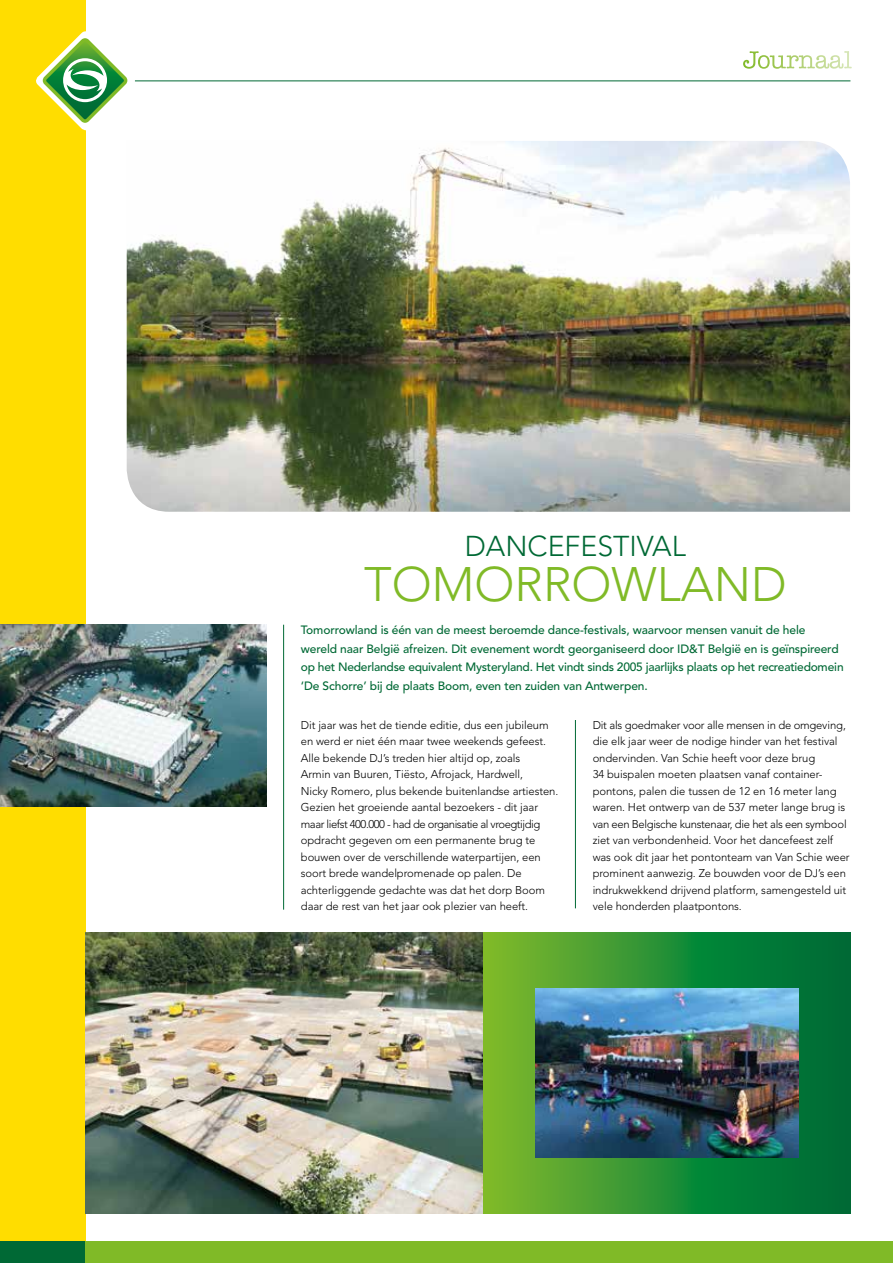
<style>
.page{position:relative;width:893px;height:1263px;background:#fff}
.page>*{position:absolute;margin:0;border:0;box-sizing:border-box;transform-origin:0 0}
.t1{font:300 48px "Avenir";color:#80ba27}
.t2{font:300 28.5px "Avenir";color:#006935}
.t3{font:500 12px/18.8px "Avenir";letter-spacing:-.01em;color:#006935}
.t4{font:300 11.25px/16.5px "Avenir";letter-spacing:-.005em;color:#000}
</style>
<div class="page">
<div style="left:0;top:0;width:85px;height:1263px;background:#fd0"></div>
<div style="left:0;top:1242px;width:85px;height:21px;background:#006935"></div>
<svg style="left:36px;top:29px;width:101px;height:103px"></svg>
<hr style="left:135px;top:81px;width:715px;height:1px;background:#006935">
<div style="left:85px;top:1242px;width:808px;height:21px;background:#80ba27"></div>
<svg style="left:743px;top:51px;width:109px;height:18px"></svg>
<hr style="left:283px;top:625px;width:1px;height:285px;background:#006935">
<hr style="left:575px;top:720px;width:1px;height:188px;background:#006935">
<img style="left:127px;top:141px;width:723px;height:371px">
<img style="left:85px;top:932px;width:399px;height:282px">
<svg style="left:484px;top:932px;width:366px;height:282px"></svg>
<img style="left:536px;top:988px;width:262px;height:170px">
<img style="left:0;top:624px;width:266px;height:183px">
<h2 class="t2" style="left:465px;top:529px;width:223px">DANCEFESTIVAL</h2>
<h1 class="t1" style="left:364px;top:556px;width:424px">TOMORROWLAND</h1>
<p class="t3" style="left:301px;top:621px;width:544px">Tomorrowland is één van de meest beroemde dance-festivals, waarvoor mensen vanuit de hele wereld naar België afreizen. Dit evenement wordt georganiseerd door ID&amp;T België en is geïnspireerd op het Nederlandse equivalent Mysteryland. Het vindt sinds 2005 jaarlijks plaats op het recreatiedomein ‘De Schorre’ bij de plaats Boom, even ten zuiden van Antwerpen.</p>
<p class="t4" style="left:301px;top:716px;width:259px">Dit jaar was het de tiende editie, dus een jubileum en werd er niet één maar twee weekends gefeest.<br>Alle bekende DJ’s treden hier altijd op, zoals<br>Armin van Buuren, Tiësto, Afrojack, Hardwell,<br>Nicky Romero, plus bekende buitenlandse artiesten.<br>Gezien het groeiende aantal bezoekers - dit jaar maar liefst 400.000 - had de organisatie al vroegtijdig opdracht gegeven om een permanente brug te bouwen over de verschillende waterpartijen, een soort brede wandelpromenade op palen. De achterliggende gedachte was dat het dorp Boom daar de rest van het jaar ook plezier van heeft.</p>
<p class="t4" style="left:593px;top:716px;width:259px">Dit als goedmaker voor alle mensen in de omgeving, die elk jaar weer de nodige hinder van het festival ondervinden. Van Schie heeft voor deze brug<br>34 buispalen moeten plaatsen vanaf container&shy;pontons, palen die tussen de 12 en 16 meter lang waren. Het ontwerp van de 537 meter lange brug is van een Belgische kunstenaar, die het als een symbool ziet van verbondenheid. Voor het dancefeest zelf was ook dit jaar het pontonteam van Van Schie weer prominent aanwezig. Ze bouwden voor de DJ’s een indrukwekkend drijvend platform, samengesteld uit vele honderden plaatpontons.</p>
</div>
